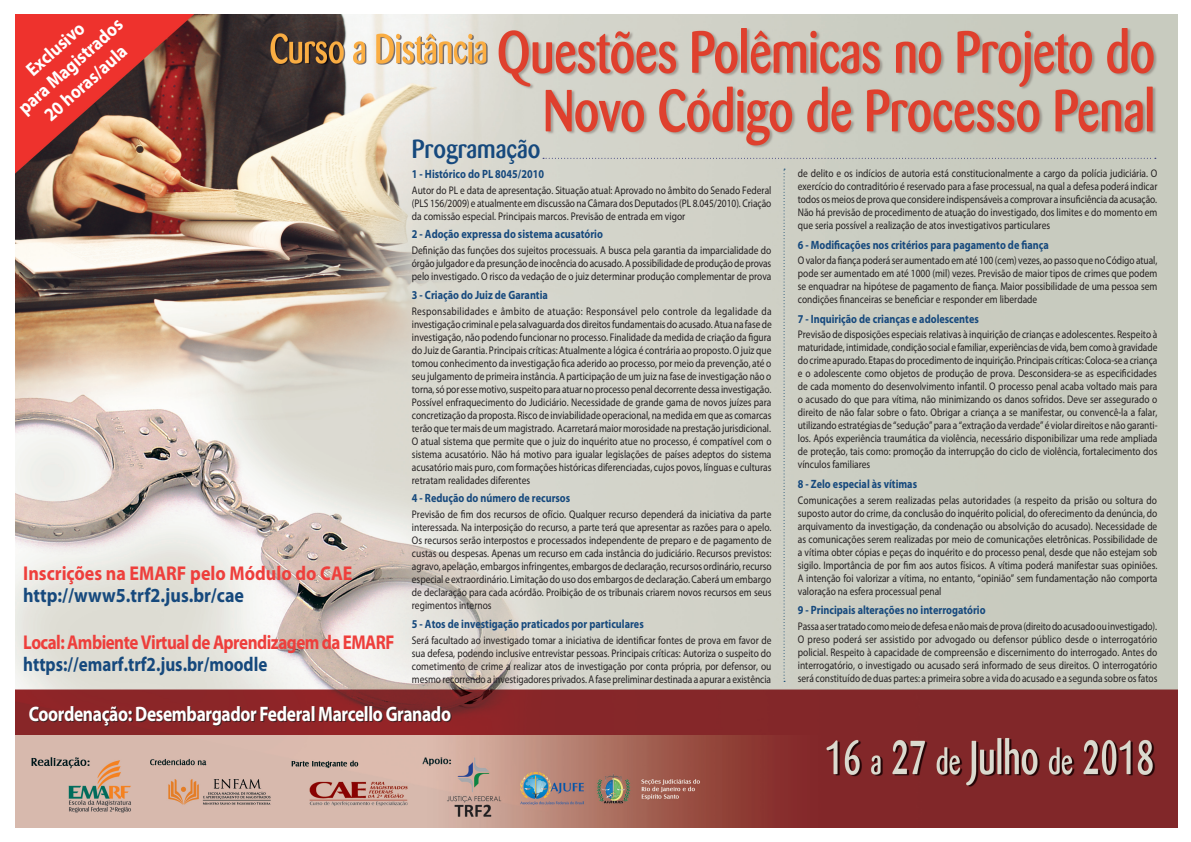
<style>
.page{position:relative;width:1191px;height:842px;background:#fff}
.page>*{position:absolute;margin:0;border:0;box-sizing:border-box;transform-origin:0 0}
.t1{font:500 26px "Barmeno";color:#16497d;scale:.9 1}
.t2{font:700 21px "Myriad Pro";letter-spacing:-.02em;color:#fff;scale:.83 1}
.t3{font:700 20px "Myriad Pro";letter-spacing:-.03em;color:#ee3f3c;scale:.85 1}
.t4{font:700 20px "Myriad Pro";color:#16497d;scale:.85 1}
.t5{font:700 20px "Myriad Pro";color:#ee3f3c;scale:.9 1}
.t6{font:700 20px "Myriad Pro";color:#16497d;scale:.9 1}
.t7{font:700 19px/22.8px "Myriad Pro";color:#fff;text-align:center;scale:.9 1}
.t8{font:700 12px "Myriad Pro";color:#16497d;scale:.85 1}
.t9{font:11.1px/13px "Myriad Pro";color:#231f20;text-align:justify;scale:.85 1}
</style>
<div class="page">
<img style="left:15px;top:14px;width:1162px;height:814px">
<div style="left:30px;top:707px;width:422px;height:19px;background:#231f20;opacity:.75"></div>
<svg style="left:543px;top:158px;width:612px;height:1px"></svg>
<svg style="left:783px;top:169px;width:2px;height:513px"></svg>
<h3 class="t7" style="left:-2px;top:84px;width:149px;rotate:-42deg">Exclusivo<br>para Magistrados<br>20 horas/aula</h3>
<h1 class="t1" style="left:412px;top:134px;width:144px">Programação</h1>
<p class="t8" style="left:412px;top:166px;width:157px">1 - Histórico do PL 8045/2010</p>
<p class="t9" style="left:412px;top:183px;width:424px">Autor do PL e data de apresentação. Situação atual: Aprovado no âmbito do Senado Federal (PLS 156/2009) e atualmente em discussão na Câmara dos Deputados (PL 8.045/2010). Criação da comissão especial. Principais marcos. Previsão de entrada em vigor</p>
<p class="t8" style="left:412px;top:226px;width:226px">2 - Adoção expressa do sistema acusatório</p>
<p class="t9" style="left:412px;top:244px;width:424px">Definição das funções dos sujeitos processuais. A busca pela garantia da imparcialidade do órgão julgador e da presunção de inocência do acusado. A possibilidade de produção de provas pelo investigado. O risco da vedação de o juiz determinar produção complementar de prova</p>
<p class="t8" style="left:412px;top:287px;width:161px">3 - Criação do Juiz de Garantia</p>
<p class="t9" style="left:412px;top:304px;width:425px">Responsabilidades e âmbito de atuação: Responsável pelo controle da legalidade da investigação criminal e pela salvaguarda dos direitos fundamentais do acusado. Atua na fase de investigação, não podendo funcionar no processo. Finalidade da medida de criação da figura do Juiz de Garantia. Principais críticas: Atualmente a lógica é contrária ao proposto. O juiz que tomou conhecimento da investigação fica aderido ao processo, por meio da prevenção, até o seu julgamento de primeira instância. A participação de um juiz na fase de investigação não o torna, só por esse motivo, suspeito para atuar no processo penal decorrente dessa investigação.<br>Possível enfraquecimento do Judiciário. Necessidade de grande gama de novos juízes para concretização da proposta. Risco de inviabilidade operacional, na medida em que as comarcas terão que ter mais de um magistrado. Acarretará maior morosidade na prestação jurisdicional.<br>O atual sistema que permite que o juiz do inquérito atue no processo, é compatível com o sistema acusatório. Não há motivo para igualar legislações de países adeptos do sistema acusatório mais puro, com formações históricas diferenciadas, cujos povos, línguas e culturas retratam realidades diferentes</p>
<p class="t8" style="left:412px;top:490px;width:188px">4 - Redução do número de recursos</p>
<p class="t9" style="left:412px;top:508px;width:425px">Previsão de fim dos recursos de ofício. Qualquer recurso dependerá da iniciativa da parte interessada. Na interposição do recurso, a parte terá que apresentar as razões para o apelo.<br>Os recursos serão interpostos e processados independente de preparo e de pagamento de custas ou despesas. Apenas um recurso em cada instância do judiciário. Recursos previstos: agravo, apelação, embargos infringentes, embargos de declaração, recursos ordinário, recurso especial e extraordinário. Limitação do uso dos embargos de declaração. Caberá um embargo de declaração para cada acórdão. Proibição de os tribunais criarem novos recursos em seus regimentos internos</p>
<p class="t8" style="left:412px;top:616px;width:274px">5 - Atos de investigação praticados por particulares</p>
<p class="t9" style="left:412px;top:633px;width:424px">Será facultado ao investigado tomar a iniciativa de identificar fontes de prova em favor de sua defesa, podendo inclusive entrevistar pessoas. Principais críticas: Autoriza o suspeito do cometimento de crime a realizar atos de investigação por conta própria, por defensor, ou mesmo recorrendo a investigadores privados. A fase preliminar destinada a apurar a existência</p>
<h2 class="t2" style="left:29px;top:700px;width:510px">Coordenação: Desembargador Federal Marcello Granado</h2>
<h3 class="t5" style="left:23px;top:560px;width:367px">Inscrições na EMARF pelo Módulo do CAE</h3>
<h3 class="t6" style="left:23px;top:582px;width:247px">http://www5.trf2.jus.br/cae</h3>
<h3 class="t3" style="left:23px;top:630px;width:438px">Local: Ambiente Virtual de Aprendizagem da EMARF</h3>
<h3 class="t4" style="left:23px;top:652px;width:289px">https://emarf.trf2.jus.br/moodle</h3>
<p class="t9" style="left:798px;top:167px;width:424px">de delito e os indícios de autoria está constitucionalmente a cargo da polícia judiciária. O exercício do contraditório é reservado para a fase processual, na qual a defesa poderá indicar todos os meios de prova que considere indispensáveis a comprovar a insuficiência da acusação.<br>Não há previsão de procedimento de atuação do investigado, dos limites e do momento em que seria possível a realização de atos investigativos particulares</p>
<p class="t8" style="left:798px;top:237px;width:297px">6 - Modificações nos critérios para pagamento de fiança</p>
<p class="t9" style="left:798px;top:254px;width:424px">O valor da fiança poderá ser aumentado em até 100 (cem) vezes, ao passo que no Código atual, pode ser aumentado em até 1000 (mil) vezes. Previsão de maior tipos de crimes que podem se enquadrar na hipótese de pagamento de fiança. Maior possibilidade de uma pessoa sem condições financeiras se beneficiar e responder em liberdade</p>
<p class="t8" style="left:798px;top:311px;width:214px">7 - Inquirição de crianças e adolescentes</p>
<p class="t9" style="left:798px;top:328px;width:425px">Previsão de disposições especiais relativas à inquirição de crianças e adolescentes. Respeito à maturidade, intimidade, condição social e familiar, experiências de vida, bem como à gravidade do crime apurado. Etapas do procedimento de inquirição. Principais críticas: Coloca-se a criança e o adolescente como objetos de produção de prova. Desconsidera-se as especificidades de cada momento do desenvolvimento infantil. O processo penal acaba voltado mais para o acusado do que para vítima, não minimizando os danos sofridos. Deve ser assegurado o direito de não falar sobre o fato. Obrigar a criança a se manifestar, ou convencê-la a falar, utilizando estratégias de “sedução” para a “extração da verdade” é violar direitos e não garanti&shy;los. Após experiência traumática da violência, necessário disponibilizar uma rede ampliada de proteção, tais como: promoção da interrupção do ciclo de violência, fortalecimento dos vínculos familiares</p>
<p class="t8" style="left:798px;top:476px;width:142px">8 - Zelo especial às vítimas</p>
<p class="t9" style="left:798px;top:493px;width:424px">Comunicações a serem realizadas pelas autoridades (a respeito da prisão ou soltura do suposto autor do crime, da conclusão do inquérito policial, do oferecimento da denúncia, do arquivamento da investigação, da condenação ou absolvição do acusado). Necessidade de as comunicações serem realizadas por meio de comunicações eletrônicas. Possibilidade de a vítima obter cópias e peças do inquérito e do processo penal, desde que não estejam sob sigilo. Importância de por fim aos autos físicos. A vítima poderá manifestar suas opiniões.<br>A intenção foi valorizar a vítima, no entanto, “opinião” sem fundamentação não comporta valoração na esfera processual penal</p>
<p class="t8" style="left:798px;top:602px;width:222px">9 - Principais alterações no interrogatório</p>
<p class="t9" style="left:798px;top:620px;width:425px">Passa a ser tratado como meio de defesa e não mais de prova (direito do acusado ou investigado).<br>O preso poderá ser assistido por advogado ou defensor público desde o interrogatório policial. Respeito à capacidade de compreensão e discernimento do interrogado. Antes do interrogatório, o investigado ou acusado será informado de seus direitos. O interrogatório será constituído de duas partes: a primeira sobre a vida do acusado e a segunda sobre os fatos</p>
</div>
